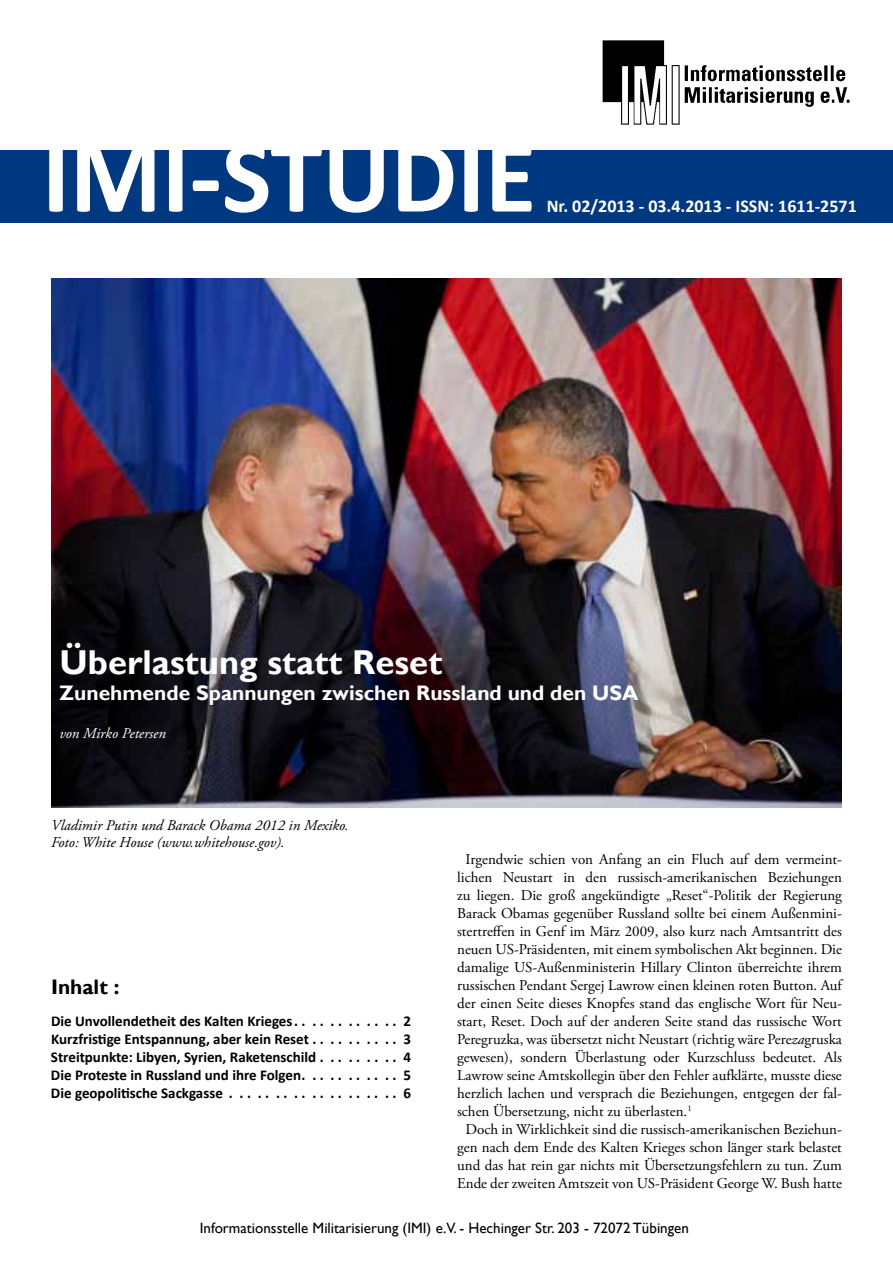
<style>
.page{position:relative;width:893px;height:1263px;background:#fff}
.page>*{position:absolute;margin:0;border:0;box-sizing:border-box;transform-origin:0 0}
.t1{font:700 105px "Calibri";color:#fff}
.t2{font:700 34.5px "Gill Sans";color:#fff}
.t3{font:700 21px "Gill Sans";color:#fff}
.t4{font:700 21px "Gill Sans";color:#000}
.t5{font:700 18px "Calibri";color:#fff}
.t6{font:15px "Adobe Garamond Pro";color:#000}
.t7{font:700 15px/18px "Calibri";color:#000;text-align:justify}
.t8{font:italic 15px/16.5px "Adobe Garamond Pro";color:#000}
.t9{font:15px "Gill Sans";color:#000}
.t10{font:italic 15px "Adobe Garamond Pro";color:#fff}
.s1{font-style:italic}
</style>
<div class="page">
<div style="left:0;top:150px;width:893px;height:73px;background:#003882"></div>
<img style="left:602px;top:40px;width:248px;height:85px">
<img style="left:51px;top:279px;width:791px;height:528px">
<h1 class="t1" style="left:42px;top:110px;width:496px">IMI-STUDIE</h1>
<p class="t5" style="left:547px;top:195px;width:312px">Nr. 02/2013 - 03.4.2013 - ISSN: 1611-2571</p>
<h2 class="t2" style="left:60px;top:642px;width:384px">Überlastung statt Reset</h2>
<h3 class="t3" style="left:60px;top:680px;width:580px">Zunehmende Spannungen zwischen Russland und den USA</h3>
<p class="t10" style="left:60px;top:724px;width:108px">von Mirko Petersen</p>
<p class="t8" style="left:51px;top:817px;width:299px">Vladimir Putin und Barack Obama 2012 in Mexiko.<br>Foto: White House (www.whitehouse.gov).</p>
<h3 class="t4" style="left:51px;top:974px;width:70px">Inhalt :</h3>
<p class="t7" style="left:51px;top:1012px;width:362px">Die Unvollendetheit des Kalten Krieges . . . . . . . . . . . 2<br>Kurzfristige Entspannung, aber kein Reset .. .. .. .. .. 3<br>Streitpunkte: Libyen, Syrien, Raketenschild . . . . . . . . . 4<br>Die Proteste in Russland und ihre Folgen ...........</p>
<p class="t7" style="left:51px;top:1066px;width:362px;text-align:right">5<br>Die geopolitische Sackgasse . . . . . . . . . . . . . . . . . . . 6</p>
<p class="t6" style="left:466px;top:850px;width:378px">Irgendwie schien von Anfang an ein Fluch auf dem vermeint-</p>
<p class="t6" style="left:457px;top:868px;width:386px">lichen Neustart in den russisch-amerikanischen Beziehungen</p>
<p class="t6" style="left:457px;top:886px;width:386px">zu liegen. Die groß angekündigte „Reset“-Politik der Regierung</p>
<p class="t6" style="left:457px;top:904px;width:386px">Barack Obamas gegenüber Russland sollte bei einem Außenmini-</p>
<p class="t6" style="left:457px;top:922px;width:386px">stertreffen in Genf im März 2009, also kurz nach Amtsantritt des</p>
<p class="t6" style="left:457px;top:940px;width:386px">neuen US-Präsidenten, mit einem symbolischen Akt beginnen. Die</p>
<p class="t6" style="left:457px;top:958px;width:386px">damalige US-Außenministerin Hillary Clinton überreichte ihrem</p>
<p class="t6" style="left:457px;top:976px;width:386px">russischen Pendant Sergej Lawrow einen kleinen roten Button. Auf</p>
<p class="t6" style="left:457px;top:994px;width:386px">der einen Seite dieses Knopfes stand das englische Wort für Neu-</p>
<p class="t6" style="left:457px;top:1012px;width:386px">start, Reset. Doch auf der anderen Seite stand das russische Wort</p>
<p class="t6" style="left:457px;top:1030px;width:386px">Peregruzka, was übersetzt nicht Neustart (richtig wäre Pere<span class="s1">za</span>gruska</p>
<p class="t6" style="left:457px;top:1048px;width:386px">gewesen), sondern Überlastung oder Kurzschluss bedeutet. Als</p>
<p class="t6" style="left:457px;top:1066px;width:386px">Lawrow seine Amtskollegin über den Fehler aufklärte, musste diese</p>
<p class="t6" style="left:457px;top:1084px;width:386px">herzlich lachen und versprach die Beziehungen, entgegen der fal-</p>
<p class="t6" style="left:457px;top:1102px;width:236px">schen Übersetzung, nicht zu überlasten.<sup>1</sup></p>
<p class="t6" style="left:466px;top:1120px;width:378px">Doch in Wirklichkeit sind die russisch-amerikanischen Beziehun-</p>
<p class="t6" style="left:457px;top:1138px;width:386px">gen nach dem Ende des Kalten Krieges schon länger stark belastet</p>
<p class="t6" style="left:457px;top:1156px;width:386px">und das hat rein gar nichts mit Übersetzungsfehlern zu tun. Zum</p>
<p class="t6" style="left:457px;top:1174px;width:386px">Ende der zweiten Amtszeit von US-Präsident George W. Bush hatte</p>
<p class="t9" style="left:200px;top:1219px;width:490px">Informationsstelle Militarisierung (IMI) e.V. - Hechinger Str. 203 - 72072 Tübingen</p>
</div>
